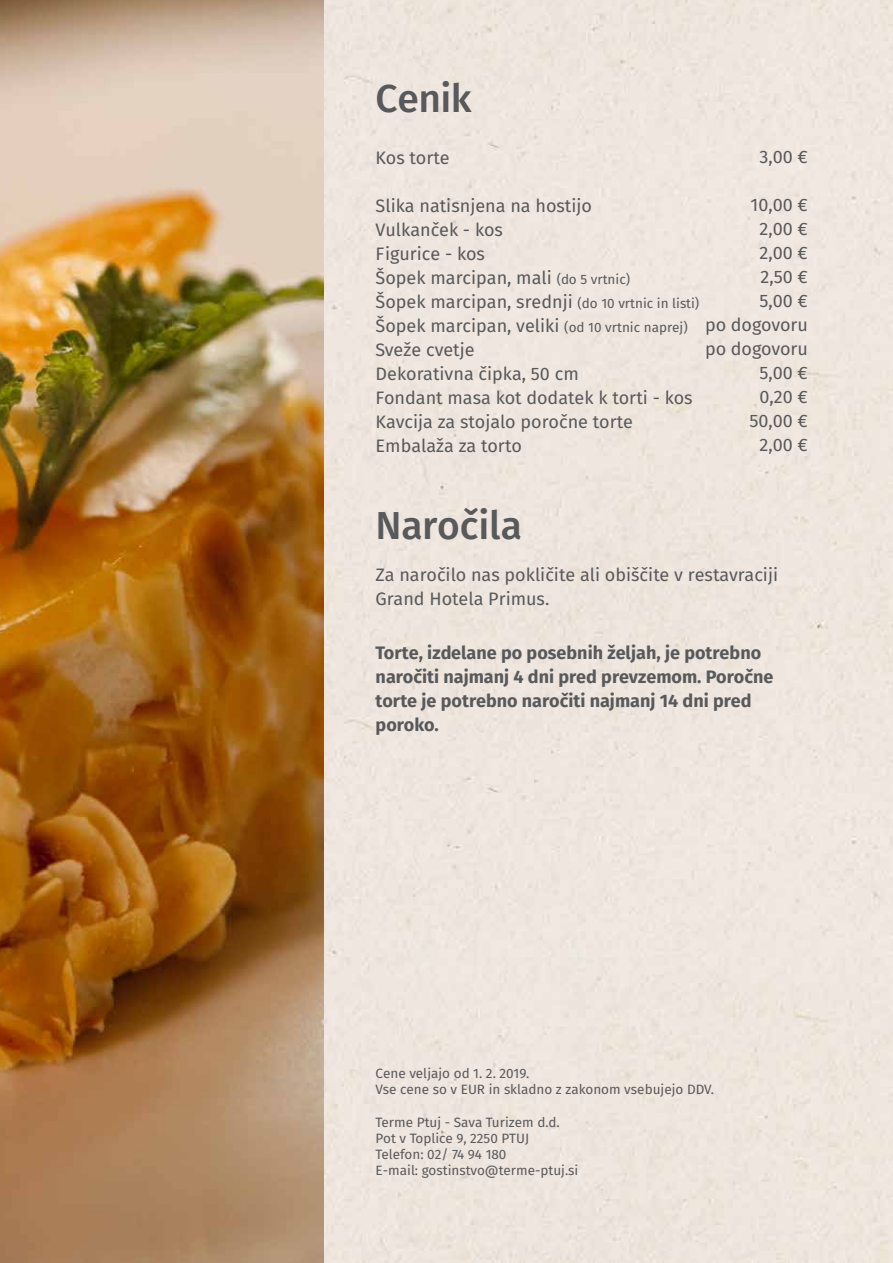
<style>
.page{position:relative;width:893px;height:1263px;background:#fff}
.page>*{position:absolute;margin:0;border:0;box-sizing:border-box;transform-origin:0 0}
.t1{font:500 39px "Fira Sans";letter-spacing:-.01em;color:#58595b}
.t2{font:18px/24px "Fira Sans";color:#58595b}
.t3{font:700 18px/24px "Fira Sans";color:#58595b}
.t4{font:13.5px/16.2px "Fira Sans";color:#58595b}
.s1{font-size:13.5px}
</style>
<div class="page">
<div style="left:323px;top:0;width:570px;height:1263px;background:#efe6df"></div>
<img style="left:0;top:0;width:323px;height:1263px">
<h1 class="t1" style="left:376px;top:71px;width:98px">Cenik</h1>
<p class="t2" style="left:376px;top:147px;width:76px">Kos torte</p>
<p class="t2" style="left:376px;top:195px;width:325px">Slika natisnjena na hostijo<br>Vulkanček - kos<br>Figurice - kos<br>Šopek marcipan, mali <span class="s1">(do 5 vrtnic)<br></span>Šopek marcipan, srednji <span class="s1">(do 10 vrtnic in listi)<br></span>Šopek marcipan, veliki <span class="s1">(od 10 vrtnic naprej)<br></span>Sveže cvetje<br>Dekorativna čipka, 50 cm<br>Fondant masa kot dodatek k torti - kos<br>Kavcija za stojalo poročne torte<br>Embalaža za torto</p>
<p class="t2" style="left:759px;top:146px;width:50px">3,00 €</p>
<p class="t2" style="left:705px;top:194px;width:104px;text-align:right">10,00 €<br>2,00 €<br>2,00 €<br>2,50 €<br>5,00 €<br>po dogovoru po dogovoru<br>5,00 €<br>0,20 €<br>50,00 €<br>2,00 €</p>
<h1 class="t1" style="left:376px;top:498px;width:148px">Naročila</h1>
<p class="t2" style="left:376px;top:564px;width:404px">Za naročilo nas pokličite ali obiščite v restavraciji<br>Grand Hotela Primus.</p>
<p class="t3" style="left:376px;top:642px;width:399px">Torte, izdelane po posebnih željah, je potrebno naročiti najmanj 4 dni pred prevzemom. Poročne torte je potrebno naročiti najmanj 14 dni pred poroko.</p>
<p class="t4" style="left:376px;top:1066px;width:340px">Cene veljajo od 1. 2. 2019.<br>Vse cene so v EUR in skladno z zakonom vsebujejo DDV.</p>
<p class="t4" style="left:376px;top:1115px;width:204px">Terme Ptuj - Sava Turizem d.d.<br>Pot v Toplice 9, 2250 PTUJ<br>Telefon: 02/ 74 94 180<br>E-mail: gostinstvo@terme-ptuj.si</p>
</div>
